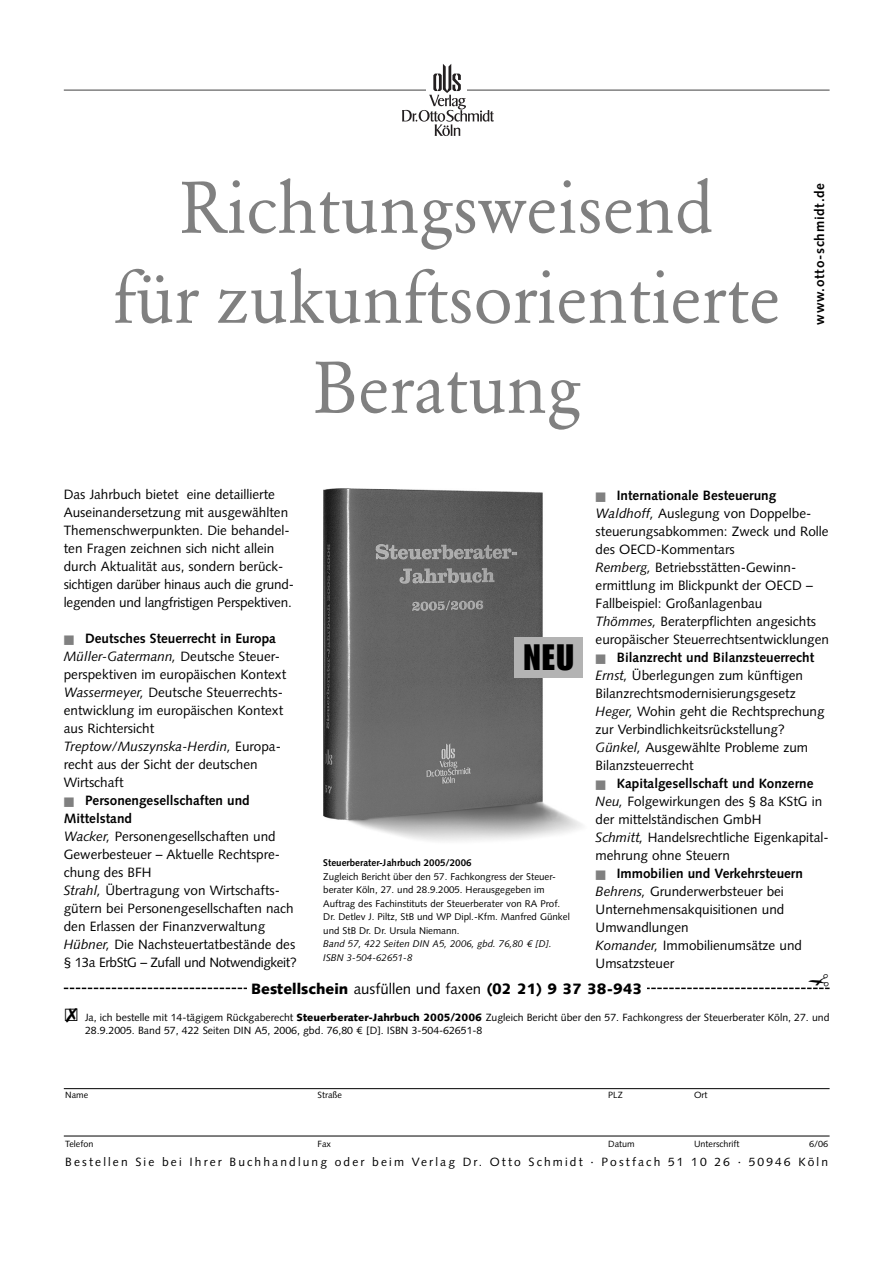
<style>
.page{position:relative;width:893px;height:1263px;background:#fff}
.page>*{position:absolute;margin:0;border:0;box-sizing:border-box;transform-origin:0 0}
.t1{font:72px/90px "Garamond BQ";color:#808080;text-align:center}
.t2{font:36px "Impact";color:#000}
.t3{font:900 15px "Syntax";color:#000}
.t4{font:13.5px/18px "Syntax";color:#000}
.t5{font:700 13.5px "Syntax";letter-spacing:.055em;color:#000}
.t6{font:12px "Syntax";letter-spacing:.18em;color:#000}
.t7{font:10.5px/13.5px "Syntax";color:#000}
.t8{font:9.75px/13.5px "Syntax";color:#000}
.t9{font:700 9.75px "Syntax";color:#000}
.t10{font:9px "Syntax";color:#000}
.s1{font-family:"European Pi Three";font-size:10.5px;color:#808080}
.s2{font-weight:700}
.s3{font-style:italic}
.s4{font-family:"Meta Euro"}
.s5{font-weight:400}
.s6{font-weight:900}
</style>
<div class="page">
<img style="left:323px;top:489px;width:260px;height:352px">
<div style="left:514px;top:638px;width:69px;height:40px;background:#b3b3b3"></div>
<hr style="left:64px;top:1088px;width:765px;height:1px;background:#000">
<hr style="left:64px;top:1136px;width:765px;height:1px;background:#000">
<hr style="left:64px;top:89px;width:765px;height:2px;background:#808080">
<svg style="left:402px;top:64px;width:92px;height:72px"></svg>
<svg style="left:64px;top:987px;width:765px;height:2px"></svg>
<h1 class="t1" style="left:113px;top:168px;width:669px">Richtungsweisend<br>für zukunftsorientierte<br>Beratung</h1>
<p class="t5" style="left:814px;top:325px;width:143px;rotate:-90deg">www.otto-schmidt.de</p>
<p class="t4" style="left:64px;top:487px;width:232px">Das Jahrbuch bietet eine detaillierte Auseinandersetzung mit ausgewählten Themenschwerpunkten. Die behandel&shy;ten Fragen zeichnen sich nicht allein durch Aktualität aus, sondern berück&shy;sichtigen darüber hinaus auch die grund&shy;legenden und langfristigen Perspektiven.</p>
<p class="t4" style="left:64px;top:631px;width:224px"><span class="s1">-</span> <span class="s2">Deutsches Steuerrecht in Europa<br></span><span class="s3">Müller-Gatermann,</span> Deutsche Steuer&shy;perspektiven im europäischen Kontext<br><span class="s3">Wassermeyer,</span> Deutsche Steuerrechts&shy;entwicklung im europäischen Kontext aus Richtersicht<br><span class="s3">Treptow/Muszynska-Herdin,</span> Europa&shy;recht aus der Sicht der deutschen<br>Wirtschaft</p>
<p class="t4" style="left:64px;top:793px;width:234px"><span class="s1">-</span> <span class="s2">Personengesellschaften und<br>Mittelstand<br></span><span class="s3">Wacker,</span> Personengesellschaften und<br>Gewerbesteuer – Aktuelle Rechtspre&shy;chung des BFH<br><span class="s3">Strahl,</span> Übertragung von Wirtschafts&shy;gütern bei Personengesellschaften nach den Erlassen der Finanzverwaltung<br><span class="s3">Hübner,</span> Die Nachsteuertatbestände des § 13a ErbStG – Zufall und Notwendigkeit?</p>
<h2 class="t2" style="left:523px;top:645px;width:52px">NEU</h2>
<p class="t9" style="left:323px;top:859px;width:150px">Steuerberater-Jahrbuch 2005/2006</p>
<p class="t8" style="left:323px;top:871px;width:248px">Zugleich Bericht über den 57. Fachkongress der Steuer&shy;berater Köln, 27. und 28.9.2005. Herausgegeben im Auftrag des Fachinstituts der Steuerberater von RA Prof.<br>Dr. Detlev J. Piltz, StB und WP Dipl.-Kfm. Manfred Günkel und StB Dr. Dr. Ursula Niemann.<br><span class="s3">Band 57, 422 Seiten DIN A5, 2006, gbd. 76,80</span> <span class="s4">2</span> <span class="s3">[D].<br>ISBN 3-504-62651-8</span></p>
<p class="t4" style="left:595px;top:487px;width:235px"><span class="s1">-</span> <span class="s2">Internationale Besteuerung </span><span class="s3">Waldhoff,</span> Auslegung von Doppelbe&shy;steuerungsabkommen: Zweck und Rolle des OECD-Kommentars<br><span class="s3">Remberg,</span> Betriebsstätten-Gewinn&shy;ermittlung im Blickpunkt der OECD – Fallbeispiel: Großanlagenbau<br><span class="s3">Thömmes,</span> Beraterpflichten angesichts europäischer Steuerrechtsentwicklungen</p>
<p class="t4" style="left:595px;top:649px;width:230px"><span class="s1">-</span> <span class="s2">Bilanzrecht und Bilanzsteuerrecht </span><span class="s3">Ernst,</span> Überlegungen zum künftigen Bilanzrechtsmodernisierungsgesetz <span class="s3">Heger,</span> Wohin geht die Rechtsprechung zur Verbindlichkeitsrückstellung?<br><span class="s3">Günkel,</span> Ausgewählte Probleme zum Bilanzsteuerrecht</p>
<p class="t4" style="left:595px;top:775px;width:235px"><span class="s1">-</span> <span class="s2">Kapitalgesellschaft und Konzerne </span><span class="s3">Neu,</span> Folgewirkungen des § 8a KStG in der mittelständischen GmbH<br><span class="s3">Schmitt,</span> Handelsrechtliche Eigenkapital&shy;mehrung ohne Steuern</p>
<p class="t4" style="left:595px;top:865px;width:209px"><span class="s1">-</span> <span class="s2">Immobilien und Verkehrsteuern<br></span><span class="s3">Behrens,</span> Grunderwerbsteuer bei<br>Unternehmensakquisitionen und<br>Umwandlungen<br><span class="s3">Komander,</span> Immobilienumsätze und<br>Umsatzsteuer</p>
<p class="t3" style="left:251px;top:983px;width:392px">Bestellschein <span class="s5">ausfüllen und faxen</span> (02 21) 9 37 38-943</p>
<p class="t7" style="left:85px;top:1012px;width:746px;text-indent:-19px">✗ Ja, ich bestelle mit 14-tägigem Rückgaberecht <span class="s6">Steuerberater-Jahrbuch 2005/2006</span> Zugleich Bericht über den 57. Fachkongress der Steuerberater Köln, 27. und<br>28.9.2005. Band 57, 422 Seiten DIN A5, 2006, gbd. 76,80 <span class="s4">1</span> [D]. ISBN 3-504-62651-8</p>
<p class="t10" style="left:65px;top:1092px;width:25px">Name</p>
<p class="t10" style="left:317px;top:1092px;width:26px">Straße</p>
<p class="t10" style="left:608px;top:1092px;width:16px">PLZ</p>
<p class="t10" style="left:694px;top:1092px;width:15px">Ort</p>
<p class="t10" style="left:65px;top:1141px;width:30px">Telefon</p>
<p class="t10" style="left:317px;top:1141px;width:15px">Fax</p>
<p class="t10" style="left:694px;top:1141px;width:47px">Unterschrift</p>
<p class="t10" style="left:608px;top:1141px;width:28px">Datum</p>
<p class="t10" style="left:809px;top:1141px;width:21px">6/06</p>
<p class="t6" style="left:65px;top:1157px;width:764px">Bestellen Sie bei Ihrer Buchhandlung oder beim Verlag Dr. Otto Schmidt · Postfach 51 10 26 · 50946 Köln</p>
</div>
